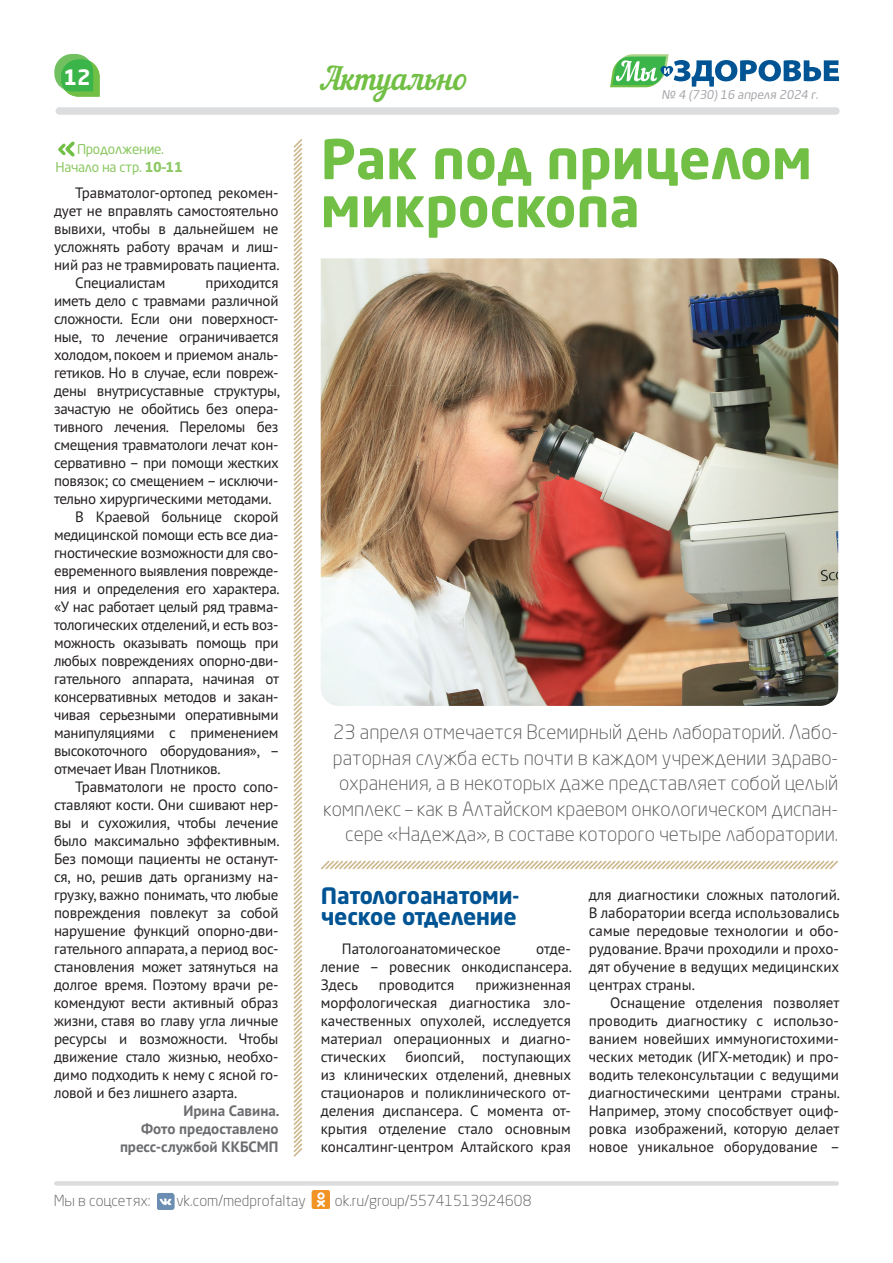
<style>
.page{position:relative;width:893px;height:1263px;background:#fff}
.page>*{position:absolute;margin:0;border:0;box-sizing:border-box;transform-origin:0 0}
.t1{font:700 54px/48px "Neo Sans Pro";color:#71bf44}
.t2{font:31.5px "Nautilus Pompilius";color:#71bf44}
.t3{font:700 22.5px/21px "Neo Sans Pro";letter-spacing:-.005em;color:#015494}
.t4{font:700 21px "Neo Sans Pro";color:#fff}
.t5{font:300 19.5px/25.5px "Neo Sans Pro";color:#57585a;text-align:right}
.t6{font:15px/18px "PT Sans";letter-spacing:-.02em;color:#231f20;text-align:justify}
.t7{font:300 15px "Neo Sans Pro";color:#57585a}
.t8{font:700 15px/18px "PT Sans";color:#6c6d70;text-align:right}
.t9{font:15px "PT Sans";color:#231f20}
.t10{font:13.5px/18px "Neo Sans Pro";letter-spacing:-.02em;color:#8dc964;text-align:center}
.t11{font:12px "Neo Sans Pro";color:#a8a9ad}
.s1{font-weight:700}
</style>
<div class="page">
<div style="left:59px;top:107px;width:777px;height:8px;background:#dcdddf"></div>
<div style="left:56px;top:1181px;width:781px;height:5px;background:#dcdddf"></div>
<svg style="left:610px;top:54px;width:229px;height:33px"></svg>
<img style="left:157px;top:1193px;width:17px;height:17px">
<img style="left:157px;top:1195px;width:17px;height:14px">
<img style="left:312px;top:1191px;width:18px;height:18px">
<svg style="left:54px;top:54px;width:46px;height:43px"></svg>
<svg style="left:58px;top:141px;width:17px;height:16px"></svg>
<svg style="left:293px;top:139px;width:10px;height:1018px"></svg>
<svg style="left:321px;top:860px;width:517px;height:10px"></svg>
<img style="left:321px;top:258px;width:517px;height:448px">
<h3 class="t4" style="left:64px;top:64px;width:29px">12</h3>
<h2 class="t2" style="left:320px;top:60px;width:151px">Актуально</h2>
<p class="t11" style="left:662px;top:87px;width:160px">№ 4 (730) 16 апреля 2024 г.</p>
<p class="t10" style="left:56px;top:139px;width:129px">Продолжение.<br>Начало на стр. <span class="s1">10–11</span></p>
<h1 class="t1" style="left:321px;top:134px;width:493px">Рак под прицелом микроскопа</h1>
<p class="t6" style="left:75px;top:183px;width:205px">Травматолог-ортопед рекомен-</p>
<p class="t6" style="left:54px;top:201px;width:226px">дует не вправлять самостоятельно</p>
<p class="t6" style="left:54px;top:219px;width:226px">вывихи, чтобы в дальнейшем не</p>
<p class="t6" style="left:54px;top:237px;width:226px">усложнять работу врачам и лиш-</p>
<p class="t6" style="left:54px;top:255px;width:227px">ний раз не травмировать пациента.</p>
<p class="t6" style="left:75px;top:273px;width:92px">Специалистам</p>
<p class="t6" style="left:206px;top:273px;width:74px">приходится</p>
<p class="t6" style="left:54px;top:291px;width:226px">иметь дело с травмами различной</p>
<p class="t6" style="left:54px;top:309px;width:226px">сложности. Если они поверхност-</p>
<p class="t6" style="left:54px;top:327px;width:226px">ные, то лечение ограничивается</p>
<p class="t6" style="left:54px;top:345px;width:226px">холодом, покоем и приемом аналь-</p>
<p class="t6" style="left:54px;top:363px;width:226px">гетиков. Но в случае, если повреж-</p>
<p class="t6" style="left:54px;top:381px;width:227px">дены внутрисуставные структуры,</p>
<p class="t6" style="left:54px;top:399px;width:226px">зачастую не обойтись без опера-</p>
<p class="t6" style="left:54px;top:417px;width:226px">тивного лечения. Переломы без</p>
<p class="t6" style="left:54px;top:435px;width:226px">смещения травматологи лечат кон-</p>
<p class="t6" style="left:54px;top:453px;width:226px">сервативно – при помощи жестких</p>
<p class="t6" style="left:54px;top:471px;width:226px">повязок; со смещением – исключи-</p>
<p class="t6" style="left:54px;top:489px;width:219px">тельно хирургическими методами.</p>
<p class="t6" style="left:75px;top:507px;width:205px">В Краевой больнице скорой</p>
<p class="t6" style="left:54px;top:525px;width:226px">медицинской помощи есть все диа-</p>
<p class="t6" style="left:54px;top:543px;width:226px">гностические возможности для сво-</p>
<p class="t6" style="left:54px;top:561px;width:226px">евременного выявления поврежде-</p>
<p class="t6" style="left:54px;top:579px;width:227px">ния и определения его характера.</p>
<p class="t6" style="left:54px;top:597px;width:226px">«У нас работает целый ряд травма-</p>
<p class="t6" style="left:54px;top:615px;width:226px">тологических отделений, и есть воз-</p>
<p class="t6" style="left:54px;top:633px;width:226px">можность оказывать помощь при</p>
<p class="t6" style="left:54px;top:651px;width:226px">любых повреждениях опорно-дви-</p>
<p class="t6" style="left:54px;top:669px;width:226px">гательного аппарата, начиная от</p>
<p class="t6" style="left:54px;top:687px;width:226px">консервативных методов и закан-</p>
<p class="t6" style="left:54px;top:705px;width:226px">чивая серьезными оперативными</p>
<p class="t6" style="left:54px;top:723px;width:226px">манипуляциями с применением</p>
<p class="t6" style="left:54px;top:741px;width:227px">высокоточного оборудования», –</p>
<p class="t6" style="left:54px;top:759px;width:168px">отмечает Иван Плотников.</p>
<p class="t6" style="left:75px;top:777px;width:205px">Травматологи не просто сопо-</p>
<p class="t6" style="left:54px;top:795px;width:226px">ставляют кости. Они сшивают нер-</p>
<p class="t6" style="left:54px;top:813px;width:226px">вы и сухожилия, чтобы лечение</p>
<p class="t6" style="left:54px;top:831px;width:227px">было максимально эффективным.</p>
<p class="t6" style="left:54px;top:849px;width:226px">Без помощи пациенты не останут-</p>
<p class="t6" style="left:54px;top:867px;width:226px">ся, но, решив дать организму на-</p>
<p class="t6" style="left:54px;top:885px;width:226px">грузку, важно понимать, что любые</p>
<p class="t6" style="left:54px;top:903px;width:226px">повреждения повлекут за собой</p>
<p class="t6" style="left:54px;top:921px;width:226px">нарушение функций опорно-дви-</p>
<p class="t6" style="left:54px;top:939px;width:226px">гательного аппарата, а период вос-</p>
<p class="t6" style="left:54px;top:957px;width:226px">становления может затянуться на</p>
<p class="t6" style="left:54px;top:975px;width:226px">долгое время. Поэтому врачи ре-</p>
<p class="t6" style="left:54px;top:993px;width:226px">комендуют вести активный образ</p>
<p class="t6" style="left:54px;top:1011px;width:226px">жизни, ставя во главу угла личные</p>
<p class="t6" style="left:54px;top:1029px;width:226px">ресурсы и возможности. Чтобы</p>
<p class="t6" style="left:54px;top:1047px;width:226px">движение стало жизнью, необхо-</p>
<p class="t6" style="left:54px;top:1065px;width:226px">димо подходить к нему с ясной го-</p>
<p class="t6" style="left:54px;top:1083px;width:185px">ловой и без лишнего азарта.</p>
<p class="t8" style="left:120px;top:1101px;width:161px">Ирина Савина.<br>Фото предоставлено пресс-службой ККБСМП</p>
<p class="t5" style="left:323px;top:719px;width:517px">23 апреля отмечается Всемирный день лабораторий. Лабо&shy;раторная служба есть почти в каждом учреждении здраво&shy;охранения, а в некоторых даже представляет собой целый комплекс – как в Алтайском краевом онкологическом диспан&shy;сере «Надежда», в составе которого четыре лаборатории.</p>
<h3 class="t3" style="left:321px;top:885px;width:200px">Патологоанатоми&shy;ческое отделение</h3>
<p class="t9" style="left:342px;top:939px;width:160px">Патологоанатомическое</p>
<p class="t6" style="left:589px;top:885px;width:253px">для диагностики сложных патологий.<br>В лаборатории всегда использовались самые передовые технологии и обо&shy;рудование. Врачи проходили и прохо&shy;дят обучение в ведущих медицинских центрах страны.</p>
<p class="t6" style="left:589px;top:993px;width:253px;text-indent:21px">Оснащение отделения позволяет проводить диагностику с использо&shy;ванием новейших иммуногистохими&shy;ческих методик (ИГХ-методик) и про&shy;водить телеконсультации с ведущими диагностическими центрами страны.<br>Например, этому способствует оциф&shy;ровка изображений, которую делает новое уникальное оборудование –</p>
<p class="t6" style="left:321px;top:939px;width:253px;text-indent:216px">отде&shy;ление – ровесник онкодиспансера.<br>Здесь</p>
<p class="t6" style="left:321px;top:975px;width:252px;text-indent:155px">прижизненная морфологическая диагностика зло&shy;качественных опухолей, исследуется материал операционных и диагно&shy;стических</p>
<p class="t9" style="left:379px;top:975px;width:77px">проводится</p>
<p class="t6" style="left:321px;top:1047px;width:252px;text-indent:85px">биопсий, поступающих из клинических отделений, дневных стационаров и поликлинического от&shy;деления диспансера. С момента от&shy;крытия отделение стало основным консалтинг-центром Алтайского края</p>
<p class="t7" style="left:54px;top:1192px;width:98px">Мы в соцсетях:</p>
<p class="t7" style="left:176px;top:1192px;width:131px">vk.com/medprofaltay</p>
<p class="t7" style="left:335px;top:1192px;width:198px">ok.ru/group/55741513924608</p>
</div>
